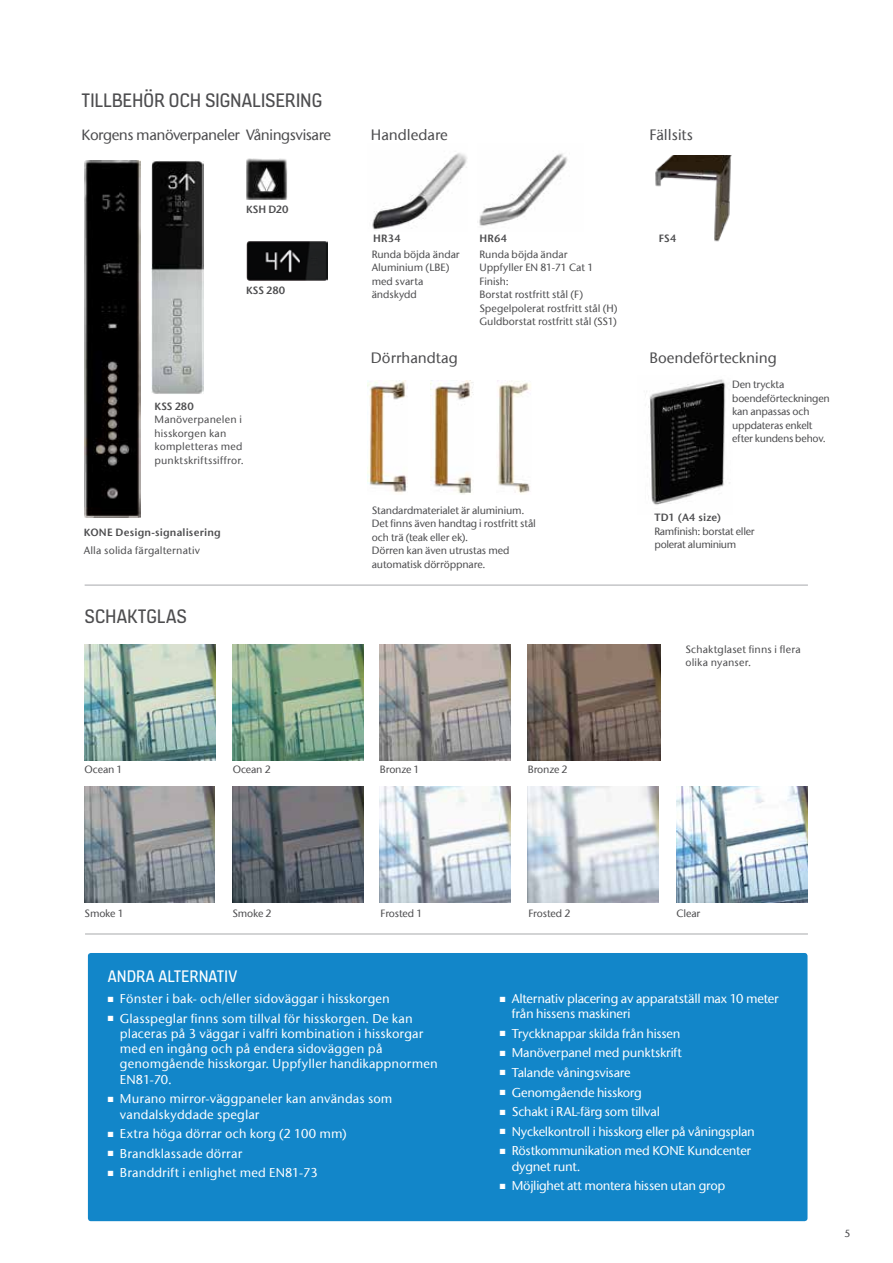
<style>
.page{position:relative;width:893px;height:1263px;background:#fff}
.page>*{position:absolute;margin:0;border:0;box-sizing:border-box;transform-origin:0 0}
.t1{font:21px "KONE Information v 13";letter-spacing:-.01em;color:#4d4d4f}
.t2{font:18px "KONE Information v 13";color:#fff}
.t3{font:500 15px "ITC Stone Sans Com";color:#4d4d4f}
.t4{font:500 15px "ITC Stone Sans Com";letter-spacing:-.03em;color:#4d4d4f}
.t5{font:500 12.75px/15.3px "ITC Stone Sans Com";color:#fff}
.t6{font:500 12.75px/15.3px "ITC Stone Sans Com";letter-spacing:-.02em;color:#fff}
.t7{font:500 10.5px/13.5px "ITC Stone Sans Com";letter-spacing:-.005em;color:#4d4d4f}
.t8{font:500 10.5px/13.5px "ITC Stone Sans Com";letter-spacing:.02em;color:#4d4d4f}
.t9{font:10.5px "ITC Stone Sans Com Semi";letter-spacing:.015em;color:#4d4d4f}
.t10{font:500 10.5px/13.5px "ITC Stone Sans Com";letter-spacing:-.03em;color:#4d4d4f}
</style>
<div class="page">
<div style="left:88px;top:953px;width:719px;height:268px;background:#1286c9;border-radius:3px"></div>
<img style="left:655px;top:155px;width:77px;height:87px">
<hr style="left:85px;top:933px;width:723px;height:1px;background:#a7a9ac">
<hr style="left:85px;top:585px;width:723px;height:1px;background:#a7a9ac">
<img style="left:368px;top:380px;width:39px;height:113px">
<img style="left:431px;top:380px;width:42px;height:114px">
<img style="left:497px;top:380px;width:34px;height:113px">
<img style="left:85px;top:645px;width:131px;height:115px">
<img style="left:233px;top:645px;width:131px;height:115px">
<img style="left:85px;top:787px;width:130px;height:115px">
<img style="left:233px;top:787px;width:131px;height:115px">
<img style="left:380px;top:645px;width:131px;height:115px">
<img style="left:528px;top:645px;width:132px;height:115px">
<img style="left:380px;top:787px;width:131px;height:115px">
<img style="left:528px;top:787px;width:131px;height:115px">
<img style="left:677px;top:787px;width:131px;height:115px">
<img style="left:646px;top:379px;width:84px;height:126px">
<img style="left:372px;top:153px;width:95px;height:77px">
<img style="left:477px;top:153px;width:91px;height:73px">
<img style="left:246px;top:241px;width:82px;height:40px">
<img style="left:152px;top:161px;width:51px;height:233px">
<img style="left:85px;top:161px;width:56px;height:356px">
<img style="left:246px;top:158px;width:41px;height:41px">
<h1 class="t1" style="left:81px;top:86px;width:242px">TILLBEHÖR OCH SIGNALISERING</h1>
<p class="t4" style="left:82px;top:126px;width:251px">Korgens manöverpaneler Våningsvisare</p>
<p class="t9" style="left:246px;top:203px;width:44px">KSH D20</p>
<p class="t9" style="left:155px;top:400px;width:41px">KSS 280</p>
<p class="t9" style="left:246px;top:284px;width:41px">KSS 280</p>
<p class="t8" style="left:155px;top:413px;width:91px">Manöverpanelen i hisskorgen kan kompletteras med punktskriftssiffror.</p>
<p class="t9" style="left:84px;top:526px;width:139px">KONE Design-signalisering</p>
<p class="t8" style="left:84px;top:543px;width:118px">Alla solida färgalternativ</p>
<h1 class="t1" style="left:85px;top:602px;width:104px">SCHAKTGLAS</h1>
<p class="t7" style="left:85px;top:762px;width:39px">Ocean 1</p>
<p class="t7" style="left:233px;top:762px;width:39px">Ocean 2</p>
<p class="t3" style="left:371px;top:126px;width:78px">Handledare</p>
<p class="t3" style="left:650px;top:126px;width:45px">Fällsits</p>
<p class="t9" style="left:373px;top:231px;width:29px">HR34</p>
<p class="t9" style="left:479px;top:231px;width:29px">HR64</p>
<p class="t9" style="left:659px;top:231px;width:19px">FS4</p>
<p class="t7" style="left:372px;top:247px;width:89px">Runda böjda ändar<br>Aluminium (LBE) med svarta ändskydd</p>
<p class="t7" style="left:479px;top:247px;width:140px">Runda böjda ändar<br>Uppfyller EN 81-71 Cat 1<br>Finish:<br>Borstat rostfritt stål (F)<br>Spegelpolerat rostfritt stål (H)<br>Guldborstat rostfritt stål (SS1)</p>
<p class="t3" style="left:371px;top:348px;width:88px">Dörrhandtag</p>
<p class="t7" style="left:372px;top:503px;width:166px">Standardmaterialet är aluminium.<br>Det finns även handtag i rostfritt stål och trä (teak eller ek).<br>Dörren kan även utrustas med automatisk dörröppnare.</p>
<p class="t7" style="left:380px;top:763px;width:41px">Bronze 1</p>
<p class="t7" style="left:528px;top:763px;width:41px">Bronze 2</p>
<p class="t3" style="left:650px;top:348px;width:129px">Boendeförteckning</p>
<p class="t7" style="left:732px;top:378px;width:99px">Den tryckta boendeförteckningen kan anpassas och uppdateras enkelt efter kundens behov.</p>
<p class="t9" style="left:654px;top:511px;width:68px">TD1 (A4 size)</p>
<p class="t10" style="left:654px;top:524px;width:102px">Ramfinish: borstat eller polerat aluminium</p>
<p class="t8" style="left:685px;top:642px;width:117px">Schaktglaset finns i flera olika nyanser.</p>
<p class="t7" style="left:85px;top:907px;width:41px">Smoke 1</p>
<p class="t7" style="left:233px;top:907px;width:41px">Smoke 2</p>
<h2 class="t2" style="left:108px;top:964px;width:131px">ANDRA ALTERNATIV</h2>
<p class="t7" style="left:381px;top:907px;width:43px">Frosted 1</p>
<p class="t7" style="left:528px;top:907px;width:43px">Frosted 2</p>
<p class="t7" style="left:676px;top:907px;width:25px">Clear</p>
<p class="t5" style="left:108px;top:991px;width:283px">■ Fönster i bak- och/eller sidoväggar i hisskorgen</p>
<p class="t5" style="left:120px;top:1010px;width:319px;text-indent:-12px">■ Glasspeglar finns som tillval för hisskorgen. De kan placeras på 3 väggar i valfri kombination i hisskorgar med en ingång och på endera sidoväggen på genomgående hisskorgar. Uppfyller handikappnormen EN81-70.</p>
<p class="t5" style="left:120px;top:1091px;width:274px;text-indent:-12px">■ Murano mirror-väggpaneler kan användas som vandalskyddade speglar</p>
<p class="t5" style="left:108px;top:1126px;width:240px">■ Extra höga dörrar och korg (2 100 mm)</p>
<p class="t5" style="left:108px;top:1146px;width:136px">■ Brandklassade dörrar</p>
<p class="t5" style="left:108px;top:1165px;width:211px">■ Branddrift i enlighet med EN81-73</p>
<p class="t6" style="left:512px;top:991px;width:268px;text-indent:-12px">■ Alternativ placering av apparatställ max 10 meter från hissens maskineri</p>
<p class="t6" style="left:500px;top:1026px;width:182px">■ Tryckknappar skilda från hissen</p>
<p class="t5" style="left:500px;top:1045px;width:184px">■ Manöverpanel med punktskrift</p>
<p class="t6" style="left:500px;top:1065px;width:132px">■ Talande våningsvisare</p>
<p class="t5" style="left:500px;top:1084px;width:144px">■ Genomgående hisskorg</p>
<p class="t5" style="left:500px;top:1104px;width:162px">■ Schakt i RAL-färg som tillval</p>
<p class="t6" style="left:500px;top:1123px;width:257px">■ Nyckelkontroll i hisskorg eller på våningsplan</p>
<p class="t6" style="left:512px;top:1143px;width:241px;text-indent:-12px">■ Röstkommunikation med KONE Kundcenter dygnet runt.</p>
<p class="t6" style="left:500px;top:1178px;width:227px">■ Möjlighet att montera hissen utan grop</p>
<p class="t7" style="left:844px;top:1226px;width:8px">5</p>
</div>
